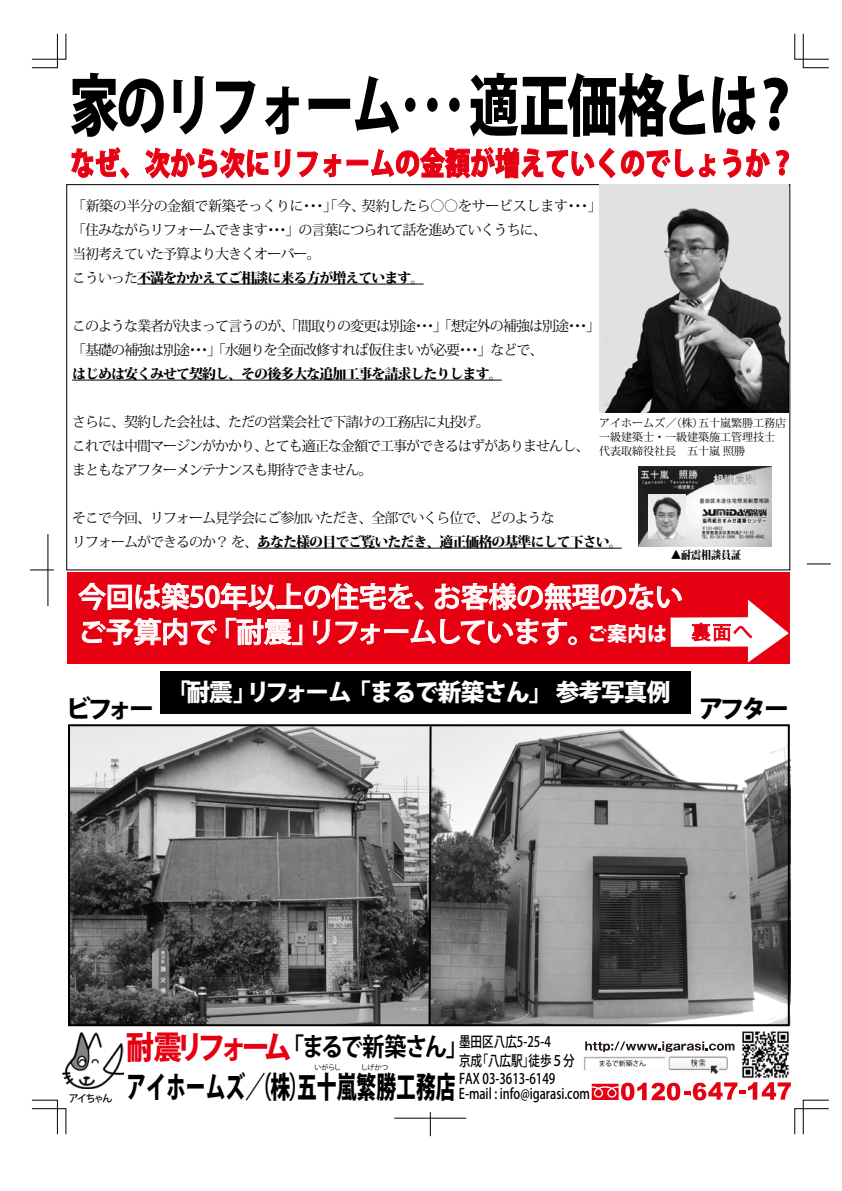
<style>
.page{position:relative;width:842px;height:1191px;background:#fff}
.page>*{position:absolute;margin:0;border:0;box-sizing:border-box;transform-origin:0 0}
.t1{font:800 67.1px "Koz Go Pro";letter-spacing:-.06em;color:#000;scale:.75 1}
.t2{font:800 31.2px "Koz Go Pro";color:#e60012;scale:.8 1}
.t3{font:800 29.8px "Koz Go Pro";color:#000;scale:.67 1}
.t4{font:500 28px/35px "Koz Go Pro";letter-spacing:-.01em;color:#fff}
.t5{font:800 25px "Koz Go Pro";letter-spacing:-.135em;color:#000}
.t6{font:800 24.1px "Koz Go Pro";letter-spacing:-.04em;color:#fff}
.t7{font:800 20px "Koz Go Pro";color:#fff}
.t8{font:500 14.5px/18.3px "Koz Go Pro";color:#000;scale:.8 1}
.t9{font:14px/24px "Koz Min Pro";letter-spacing:-.07em;color:#000}
.t10{font:800 14px "Koz Min Pro";letter-spacing:-.07em;color:#000}
.t11{font:800 11.2px "Koz Min Pro";color:#000;scale:.89 1}
.t12{font:11px/14px "Koz Min Pro";color:#000}
.t13{font:500 10px "Koz Go Pro";letter-spacing:-.15em;color:#000}
.t14{font:7px "Koz Go Pro";letter-spacing:-.04em;color:#000}
.s1{font-weight:800}
.s2{font-weight:400;font-size:19px;color:#e60012}
.s3{font-weight:800;font-size:32.1px;color:#e60012}
.s4{font-weight:700;font-size:25.3px}
</style>
<div class="page">
<div style="left:67px;top:572px;width:723px;height:91px;background:#e60012"></div>
<img style="left:742px;top:1031px;width:47px;height:48px">
<div style="left:160px;top:671px;width:530px;height:42px;background:#000"></div>
<svg style="left:32px;top:1099px;width:34px;height:35px"></svg>
<svg style="left:32px;top:33px;width:34px;height:35px"></svg>
<svg style="left:794px;top:33px;width:35px;height:35px"></svg>
<svg style="left:30px;top:570px;width:24px;height:1px"></svg>
<hr style="left:48px;top:534px;width:1px;height:72px;background:#000">
<svg style="left:807px;top:564px;width:24px;height:1px"></svg>
<hr style="left:394px;top:1118px;width:72px;height:1px;background:#000">
<svg style="left:430px;top:1112px;width:1px;height:24px"></svg>
<hr style="left:137px;top:284px;width:287px;height:1px;background:#000">
<hr style="left:72px;top:380px;width:430px;height:1px;background:#000">
<hr style="left:257px;top:548px;width:365px;height:1px;background:#000">
<svg style="left:71px;top:147px;width:59px;height:32px"></svg>
<svg style="left:145px;top:147px;width:146px;height:32px"></svg>
<svg style="left:297px;top:146px;width:493px;height:33px"></svg>
<img style="left:583px;top:1056px;width:145px;height:18px">
<svg style="left:585px;top:1041px;width:149px;height:11px"></svg>
<img style="left:599px;top:185px;width:190px;height:227px">
<svg style="left:592px;top:1082px;width:237px;height:52px"></svg>
<div style="left:589px;top:1059px;width:62px;height:8px;background:#fff"></div>
<img style="left:638px;top:466px;width:133px;height:80px">
<img style="left:649px;top:494px;width:37px;height:45px">
<img style="left:63px;top:1032px;width:60px;height:56px">
<svg style="left:78px;top:582px;width:711px;height:80px"></svg>
<svg style="left:68px;top:724px;width:723px;height:303px;background:#7b7b7b"></svg>
<svg style="left:427px;top:724px;width:6px;height:303px;background:#595959"></svg>
<h1 class="t1" style="left:69px;top:62px;width:977px">家のリフォーム･･･適正価格とは？</h1>
<h2 class="t2" style="left:70px;top:143px;width:908px">なぜ、次から次にリフォームの金額が増えていくのでしょうか？</h2>
<p class="t9" style="left:72px;top:193px;width:531px">「新築の半分の金額で新築そっくりに･･･」「今、契約したら○○をサービスします･･･」「住みながらリフォームできます･･･」の言葉につられて話を進めていくうちに、<br>当初考えていた予算より大きくオーバー。<br>こういった<span class="s1">不満をかかえてご相談に来る方が増えています。</span></p>
<p class="t9" style="left:72px;top:313px;width:530px">このような業者が決まって言うのが、「間取りの変更は別途･･･」「想定外の補強は別途･･･」「基礎の補強は別途･･･」「水廻りを全面改修すれば仮住まいが必要･･･」などで、</p>
<p class="t10" style="left:72px;top:363px;width:432px">はじめは安くみせて契約し、その後多大な追加工事を請求したりします。</p>
<p class="t9" style="left:72px;top:409px;width:519px">さらに、契約した会社は、ただの営業会社で下請けの工務店に丸投げ。<br>これでは中間マージンがかかり、とても適正な金額で工事ができるはずがありませんし、まともなアフターメンテナンスも期待できません。</p>
<p class="t9" style="left:72px;top:505px;width:552px">そこで今回、リフォーム見学会にご参加いただき、全部でいくら位で、どのような<br>リフォームができるのか？ を、<span class="s1">あなた様の目でご覧いただき、適正価格の基準にして下さい。</span></p>
<p class="t12" style="left:599px;top:415px;width:189px">アイホームズ／（株）五十嵐繁勝工務店一級建築士・一級建築施工管理技士代表取締役社長　五十嵐 照勝</p>
<p class="t11" style="left:671px;top:547px;width:80px">▲耐震相談員証</p>
<h3 class="t4" style="left:78px;top:581px;width:606px">今回は築50年以上の住宅を、お客様の無理のないご予算内で「耐震」リフォームしています。</h3>
<h3 class="t7" style="left:587px;top:621px;width:167px">ご案内は <span class="s2">裏面へ</span></h3>
<h3 class="t6" style="left:167px;top:676px;width:505px">「耐震」リフォーム「まるで新築さん」 参考写真例</h3>
<h3 class="t5" style="left:66px;top:693px;width:90px">ビフォー</h3>
<h3 class="t5" style="left:699px;top:693px;width:92px">アフター</h3>
<p class="t13" style="left:69px;top:1092px;width:45px">アイちゃん</p>
<p class="t8" style="left:459px;top:1033px;width:146px;text-indent:-333px"><span class="s3">耐震リフォーム</span><span class="s4">「まるで新築さん」</span>墨田区八広5-25-4<br>京成「八広駅」徒歩５分<br>FAX 03-3613-6149</p>
<p class="t8" style="left:459px;top:1085px;width:165px">E-mail : info@igarasi.com</p>
<p class="t14" style="left:315px;top:1063px;width:28px">いがらし</p>
<p class="t14" style="left:354px;top:1063px;width:35px">　しげかつ</p>
<h3 class="t3" style="left:126px;top:1067px;width:493px">アイホームズ／（株）五十嵐繁勝工務店</h3>
<p class="t14" style="left:599px;top:1058px;width:49px">まるで新築さん</p>
</div>
